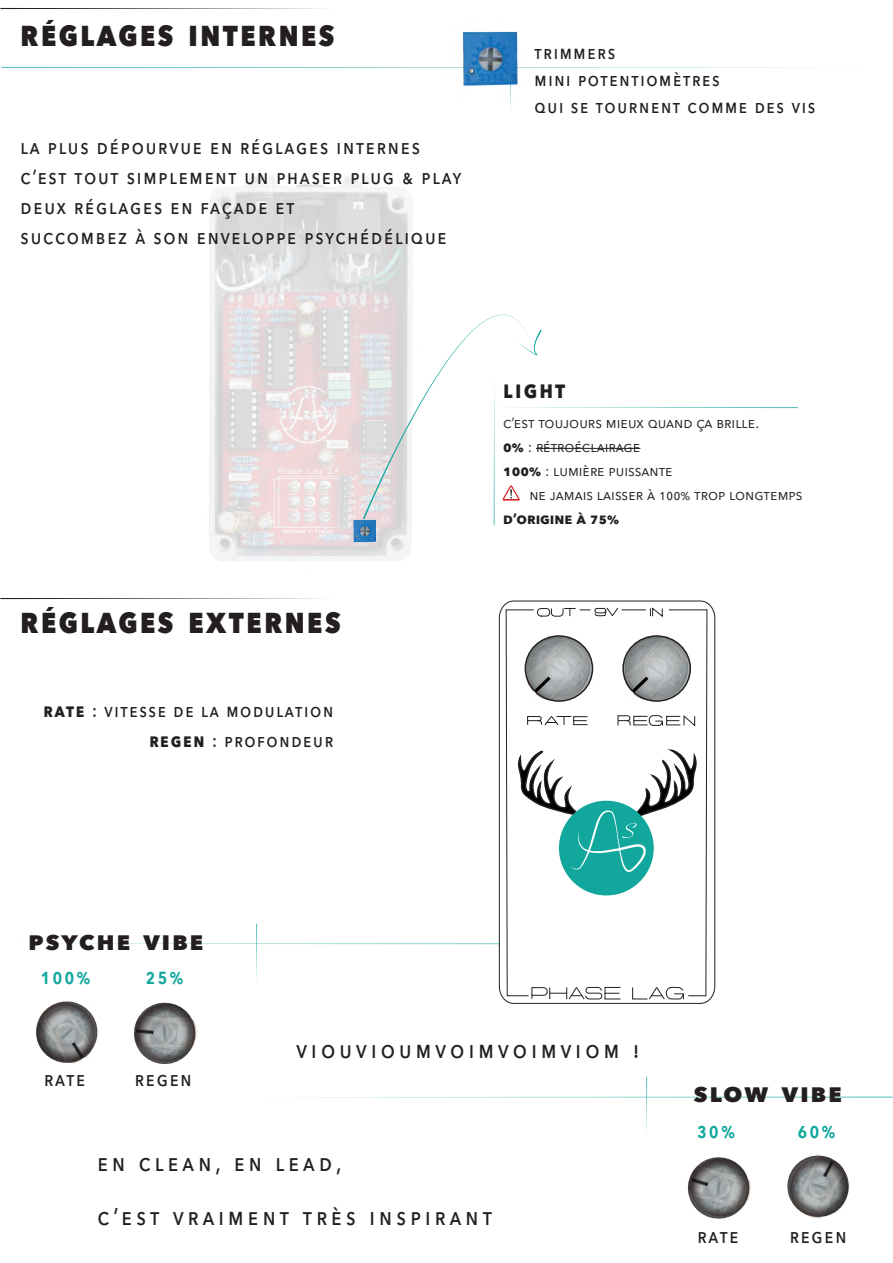
<style>
.page{position:relative;width:893px;height:1263px;background:#fff}
.page>*{position:absolute;margin:0;border:0;box-sizing:border-box;transform-origin:0 0}
.t1{font:800 28.8px "Avenir Next";letter-spacing:.1em;color:#231f20;scale:.88 1}
.t2{font:500 24.15px "Avenir Next";letter-spacing:.2em;color:#231f20;scale:.87 1}
.t3{font:700 24px "Avenir Next";letter-spacing:.1em;color:#231f20;scale:.88 1}
.t4{font:600 22.35px "Avenir Next";letter-spacing:.1em;color:#12a79d;scale:.87 1}
.t5{font:800 20.85px "Avenir Next";letter-spacing:.1em;color:#231f20;scale:1.06 1}
.t6{font:500 20.55px/30px "Avenir Next";letter-spacing:.1em;color:#231f20;scale:.88 1}
.t7{font:500 18.75px/27px "Avenir Next";letter-spacing:.1em;color:#231f20;scale:.88 1}
.t8{font:15px/24px "Avenir Next";color:#231f20}
.t9{font:700 15px "Avenir Next";color:#231f20}
.s1{font-weight:700}
</style>
<div class="page">
<hr style="left:6px;top:943px;width:641px;height:1px;background:#12a79d">
<svg style="left:499px;top:600px;width:216px;height:404px"></svg>
<svg style="left:0;top:8px;width:323px;height:1px"></svg>
<hr style="left:2px;top:67px;width:869px;height:1px;background:#12a79d">
<img style="left:436px;top:31px;width:105px;height:80px">
<svg style="left:209px;top:175px;width:203px;height:386px"></svg>
<img style="left:342px;top:512px;width:43px;height:43px">
<hr style="left:536px;top:448px;width:104px;height:1px;background:#231f20">
<hr style="left:494px;top:377px;width:1px;height:148px;background:#12a79d">
<hr style="left:488px;top:407px;width:310px;height:1px;background:#12a79d">
<svg style="left:134px;top:1003px;width:61px;height:61px"></svg>
<svg style="left:36px;top:1001px;width:61px;height:62px"></svg>
<hr style="left:256px;top:924px;width:1px;height:60px;background:#12a79d">
<hr style="left:646px;top:1077px;width:1px;height:61px;background:#12a79d">
<hr style="left:257px;top:1097px;width:636px;height:1px;background:#12a79d">
<svg style="left:787px;top:1155px;width:62px;height:62px"></svg>
<svg style="left:688px;top:1157px;width:61px;height:62px"></svg>
<svg style="left:363px;top:314px;width:179px;height:205px"></svg>
<svg style="left:0;top:598px;width:323px;height:1px"></svg>
<svg style="left:505px;top:607px;width:203px;height:393px"></svg>
<div style="left:622px;top:635px;width:69px;height:67px;border:2px solid #231f20;border-radius:50%"></div>
<h1 class="t1" style="left:21px;top:18px;width:358px">RÉGLAGES INTERNES</h1>
<p class="t6" style="left:21px;top:131px;width:502px">LA PLUS DÉPOURVUE EN RÉGLAGES INTERNES C’EST TOUT SIMPLEMENT UN PHASER PLUG &amp; PLAY DEUX RÉGLAGES EN FAÇADE ET<br>SUCCOMBEZ À SON ENVELOPPE PSYCHÉDÉLIQUE</p>
<p class="t7" style="left:535px;top:38px;width:321px">TRIMMERS<br>MINI POTENTIOMÈTRES<br>QUI SE TOURNENT COMME DES VIS</p>
<h1 class="t1" style="left:21px;top:605px;width:365px">RÉGLAGES EXTERNES</h1>
<p class="t7" style="left:44px;top:695px;width:331px;line-height:30px;text-align:right"><span class="s1">RATE</span> : VITESSE DE LA MODULATION<br><span class="s1">REGEN</span> : PROFONDEUR</p>
<p class="t3" style="left:503px;top:369px;width:72px">LIGHT</p>
<p class="t8" style="left:503px;top:410px;width:258px">C’EST TOUJOURS MIEUX QUAND ÇA BRILLE.<br><span class="s1">0%</span> : RÉTROÉCLAIRAGE<br><span class="s1">100%</span> : LUMIÈRE PUISSANTE</p>
<p class="t8" style="left:529px;top:482px;width:275px">NE JAMAIS LAISSER À 100% TROP LONGTEMPS</p>
<p class="t9" style="left:503px;top:506px;width:118px">D’ORIGINE À 75%</p>
<p class="t5" style="left:28px;top:930px;width:166px">PSYCHE VIBE</p>
<p class="t4" style="left:41px;top:957px;width:59px">100%</p>
<p class="t4" style="left:146px;top:957px;width:45px">25%</p>
<p class="t6" style="left:44px;top:1063px;width:48px">RATE</p>
<p class="t6" style="left:135px;top:1063px;width:66px">REGEN</p>
<p class="t2" style="left:296px;top:1029px;width:396px">VIOUVIOUMVOIMVOIMVIOM !</p>
<p class="t2" style="left:97px;top:1142px;width:282px">EN CLEAN, EN LEAD,</p>
<p class="t2" style="left:97px;top:1196px;width:455px">C’EST VRAIMENT TRÈS INSPIRANT</p>
<p class="t5" style="left:694px;top:1082px;width:141px">SLOW VIBE</p>
<p class="t4" style="left:697px;top:1111px;width:45px">30%</p>
<p class="t4" style="left:797px;top:1111px;width:45px">60%</p>
<p class="t6" style="left:697px;top:1220px;width:48px">RATE</p>
<p class="t6" style="left:790px;top:1220px;width:66px">REGEN</p>
</div>
